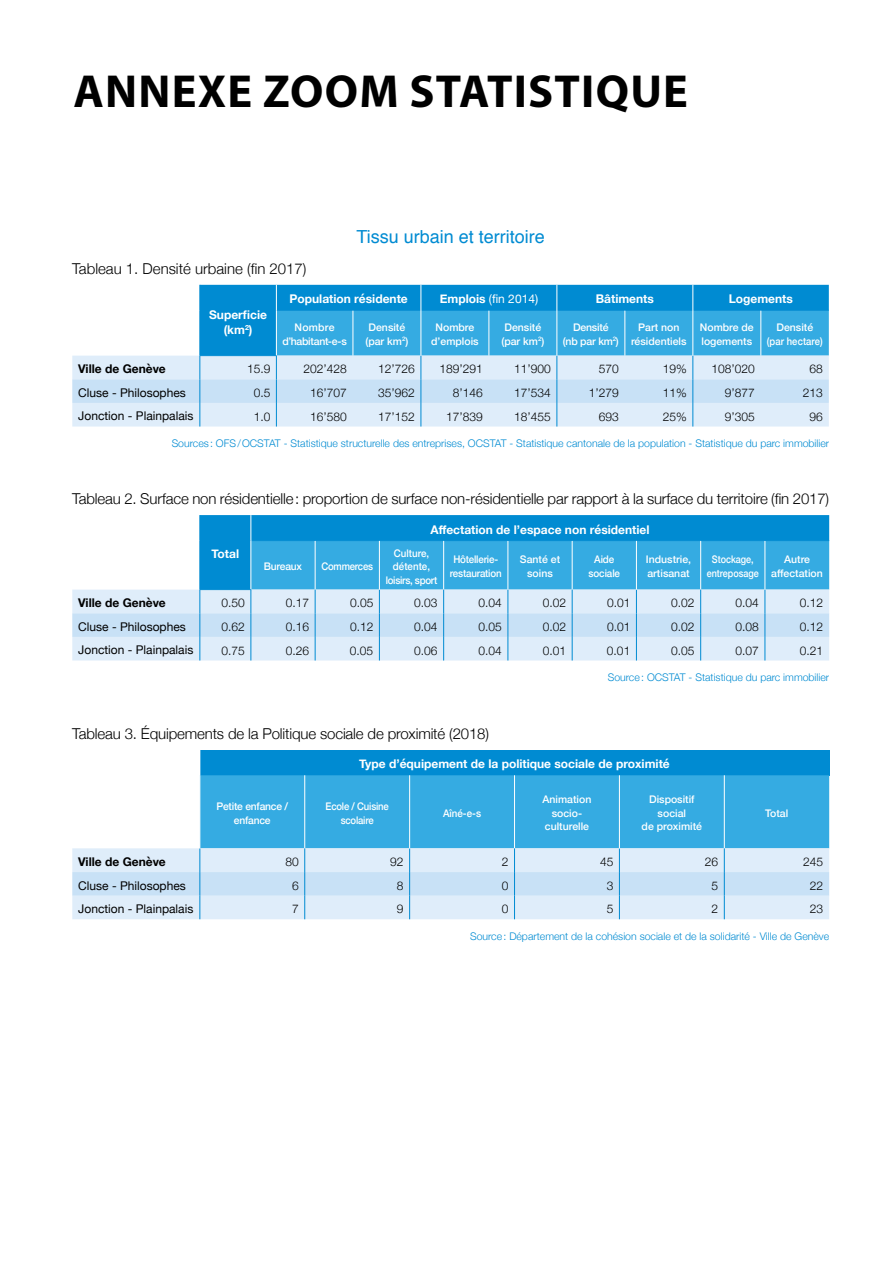
<style>
.page{position:relative;width:893px;height:1263px;background:#fff}
.page>*{position:absolute;margin:0;border:0;box-sizing:border-box;transform-origin:0 0}
.t1{font:700 46.5px "Myriad Pro";letter-spacing:.025em;color:#000}
.t2{font:18px "Helvetica";color:#008bd2}
.t3{font:300 15px "Helvetica Neue";letter-spacing:-.01em;color:#000}
.t4{font:300 12px "Helvetica Neue";color:#000}
.t5{font:700 12px/15px "Helvetica Neue";color:#fff;text-align:center}
.t6{font:12px "Helvetica Neue";color:#000}
.t7{font:700 12px "Helvetica Neue";color:#000}
.t8{font:12px "Helvetica Neue";color:#fff}
.t9{font:300 10.5px "Helvetica Neue";color:#008bd2}
.t10{font:500 10.5px/13.5px "Helvetica Neue";color:#fff;text-align:center}
.t11{font:500 10.5px/13.5px "Helvetica Neue";letter-spacing:-.02em;color:#fff;text-align:center}
.t12{font:500 10.5px/13.5px "Helvetica Neue";color:#fff;text-align:center;scale:.93 1}
.t13{font:500 10.5px/13.5px "Helvetica Neue";letter-spacing:-.02em;color:#fff;text-align:center;scale:.91 1}
.t14{font:500 10.5px/13.5px "Helvetica Neue";letter-spacing:-.02em;color:#fff;text-align:center;scale:.93 1}
.t15{font:500 10.5px/13.5px "Helvetica Neue";letter-spacing:-.025em;color:#fff;text-align:center}
.t16{font:500 10.5px/13.5px "Helvetica Neue";color:#fff;text-align:center;scale:.86 1}
.t17{font:500 10.5px/13.5px "Helvetica Neue";color:#fff;text-align:center;scale:.94 1}
.s1{font-weight:700}
</style>
<div class="page">
<svg style="left:72px;top:285px;width:757px;height:141px;background:#8dcbec"></svg>
<hr style="left:276px;top:310px;width:1px;height:45px;background:#fff">
<hr style="left:353px;top:311px;width:1px;height:45px;background:#fff">
<hr style="left:421px;top:310px;width:1px;height:46px;background:#fff">
<hr style="left:488px;top:311px;width:1px;height:45px;background:#fff">
<hr style="left:556px;top:310px;width:1px;height:46px;background:#fff">
<hr style="left:624px;top:311px;width:1px;height:45px;background:#fff">
<hr style="left:692px;top:310px;width:1px;height:46px;background:#fff">
<hr style="left:760px;top:311px;width:1px;height:45px;background:#fff">
<svg style="left:72px;top:515px;width:757px;height:145px;background:#8bcaec"></svg>
<hr style="left:765px;top:541px;width:1px;height:49px;background:#fff">
<div style="left:200px;top:750px;width:629px;height:25px;background:#008bd2"></div>
<div style="left:200px;top:775px;width:629px;height:73px;background:#35abe2"></div>
<hr style="left:304px;top:775px;width:1px;height:73px;background:#fff">
<hr style="left:409px;top:775px;width:1px;height:73px;background:#fff">
<hr style="left:514px;top:775px;width:1px;height:73px;background:#fff">
<hr style="left:619px;top:775px;width:1px;height:73px;background:#fff">
<hr style="left:724px;top:775px;width:1px;height:73px;background:#fff">
<svg style="left:72px;top:848px;width:757px;height:71px;background:#d5e8f8"></svg>
<h1 class="t1" style="left:73px;top:61px;width:616px">ANNEXE ZOOM STATISTIQUE</h1>
<h2 class="t2" style="left:357px;top:223px;width:190px">Tissu urbain et territoire</h2>
<p class="t3" style="left:72px;top:256px;width:236px">Tableau 1. Densité urbaine (fin 2017)</p>
<p class="t5" style="left:209px;top:307px;width:59px">Superficie (km<sup>2</sup>)</p>
<p class="t5" style="left:289px;top:292px;width:120px">Population résidente</p>
<p class="t8" style="left:440px;top:290px;width:100px"><span class="s1">Emplois</span> (fin 2014)</p>
<p class="t5" style="left:596px;top:292px;width:60px">Bâtiments</p>
<p class="t5" style="left:729px;top:292px;width:66px">Logements</p>
<p class="t15" style="left:282px;top:320px;width:66px">Nombre d’habitant-e-s</p>
<p class="t10" style="left:365px;top:320px;width:44px;text-align:left">Densité (par km<sup>2</sup>)</p>
<p class="t10" style="left:431px;top:320px;width:49px">Nombre d’emplois</p>
<p class="t10" style="left:501px;top:320px;width:44px;text-align:left">Densité (par km<sup>2</sup>)</p>
<p class="t11" style="left:563px;top:320px;width:57px">Densité<br>(nb par km<sup>2</sup>)</p>
<p class="t10" style="left:631px;top:320px;width:57px">Part non résidentiels</p>
<p class="t10" style="left:700px;top:320px;width:55px;text-align:left">Nombre de logements</p>
<p class="t10" style="left:767px;top:320px;width:57px">Densité (par hectare)</p>
<p class="t7" style="left:78px;top:360px;width:89px">Ville de Genève</p>
<p class="t4" style="left:247px;top:359px;width:25px">15.9</p>
<p class="t4" style="left:304px;top:359px;width:45px">202’428</p>
<p class="t4" style="left:378px;top:359px;width:38px">12’726</p>
<p class="t4" style="left:440px;top:359px;width:45px">189’291</p>
<p class="t4" style="left:514px;top:359px;width:38px">11’900</p>
<p class="t4" style="left:599px;top:359px;width:22px">570</p>
<p class="t4" style="left:663px;top:359px;width:26px">19%</p>
<p class="t4" style="left:711px;top:359px;width:45px">108’020</p>
<p class="t4" style="left:809px;top:359px;width:15px">68</p>
<p class="t6" style="left:78px;top:384px;width:109px">Cluse - Philosophes</p>
<p class="t4" style="left:254px;top:383px;width:18px">0.5</p>
<p class="t4" style="left:310px;top:383px;width:38px">16’707</p>
<p class="t4" style="left:378px;top:383px;width:38px">35’962</p>
<p class="t4" style="left:453px;top:383px;width:32px">8’146</p>
<p class="t4" style="left:514px;top:383px;width:38px">17’534</p>
<p class="t4" style="left:589px;top:383px;width:32px">1’279</p>
<p class="t4" style="left:663px;top:383px;width:26px">11%</p>
<p class="t4" style="left:725px;top:383px;width:32px">9’877</p>
<p class="t4" style="left:803px;top:383px;width:22px">213</p>
<p class="t6" style="left:78px;top:407px;width:117px">Jonction - Plainpalais</p>
<p class="t4" style="left:254px;top:407px;width:18px">1.0</p>
<p class="t4" style="left:310px;top:407px;width:38px">16’580</p>
<p class="t4" style="left:378px;top:407px;width:38px">17’152</p>
<p class="t4" style="left:446px;top:407px;width:38px">17’839</p>
<p class="t4" style="left:514px;top:407px;width:38px">18’455</p>
<p class="t4" style="left:599px;top:407px;width:22px">693</p>
<p class="t4" style="left:663px;top:407px;width:26px">25%</p>
<p class="t4" style="left:725px;top:407px;width:32px">9’305</p>
<p class="t4" style="left:809px;top:407px;width:15px">96</p>
<p class="t9" style="left:172px;top:435px;width:659px">Sources : OFS/OCSTAT - Statistique structurelle des entreprises, OCSTAT - Statistique cantonale de la population - Statistique du parc immobilier</p>
<p class="t3" style="left:72px;top:487px;width:758px">Tableau 2. Surface non résidentielle: proportion de surface non-résidentielle par rapport à la surface du territoire (fin 2017)</p>
<p class="t5" style="left:212px;top:547px;width:29px">Total</p>
<p class="t11" style="left:264px;top:559px;width:40px">Bureaux</p>
<p class="t13" style="left:321px;top:559px;width:58px">Commerces</p>
<p class="t5" style="left:430px;top:522px;width:221px">Affectation de l’espace non résidentiel</p>
<p class="t12" style="left:386px;top:545px;width:57px">Culture, détente, loisirs, sport</p>
<p class="t14" style="left:450px;top:552px;width:57px">Hôtellerie&shy;restauration</p>
<p class="t10" style="left:520px;top:552px;width:42px">Santé et soins</p>
<p class="t17" style="left:588px;top:552px;width:35px">Aide sociale</p>
<p class="t10" style="left:646px;top:552px;width:47px;text-align:left">Industrie, artisanat</p>
<p class="t16" style="left:707px;top:552px;width:62px">Stockage, entreposage</p>
<p class="t10" style="left:771px;top:552px;width:53px">Autre affectation</p>
<p class="t7" style="left:78px;top:594px;width:89px">Ville de Genève</p>
<p class="t4" style="left:222px;top:593px;width:25px">0.50</p>
<p class="t4" style="left:286px;top:593px;width:25px">0.17</p>
<p class="t4" style="left:350px;top:593px;width:25px">0.05</p>
<p class="t4" style="left:414px;top:593px;width:25px">0.03</p>
<p class="t4" style="left:479px;top:593px;width:25px">0.04</p>
<p class="t4" style="left:543px;top:593px;width:25px">0.02</p>
<p class="t4" style="left:607px;top:593px;width:25px">0.01</p>
<p class="t4" style="left:671px;top:593px;width:25px">0.02</p>
<p class="t4" style="left:735px;top:593px;width:25px">0.04</p>
<p class="t4" style="left:800px;top:593px;width:25px">0.12</p>
<p class="t6" style="left:78px;top:618px;width:109px">Cluse - Philosophes</p>
<p class="t4" style="left:221px;top:617px;width:25px">0.62</p>
<p class="t4" style="left:286px;top:617px;width:25px">0.16</p>
<p class="t4" style="left:350px;top:617px;width:25px">0.12</p>
<p class="t4" style="left:414px;top:617px;width:25px">0.04</p>
<p class="t4" style="left:478px;top:617px;width:25px">0.05</p>
<p class="t4" style="left:543px;top:617px;width:25px">0.02</p>
<p class="t4" style="left:607px;top:617px;width:25px">0.01</p>
<p class="t4" style="left:671px;top:617px;width:25px">0.02</p>
<p class="t4" style="left:735px;top:617px;width:25px">0.08</p>
<p class="t4" style="left:800px;top:617px;width:25px">0.12</p>
<p class="t6" style="left:78px;top:641px;width:117px">Jonction - Plainpalais</p>
<p class="t4" style="left:221px;top:640px;width:25px">0.75</p>
<p class="t4" style="left:286px;top:640px;width:25px">0.26</p>
<p class="t4" style="left:350px;top:640px;width:25px">0.05</p>
<p class="t4" style="left:414px;top:640px;width:25px">0.06</p>
<p class="t4" style="left:478px;top:640px;width:25px">0.04</p>
<p class="t4" style="left:543px;top:640px;width:25px">0.01</p>
<p class="t4" style="left:607px;top:640px;width:25px">0.01</p>
<p class="t4" style="left:671px;top:640px;width:25px">0.05</p>
<p class="t4" style="left:735px;top:640px;width:25px">0.07</p>
<p class="t4" style="left:800px;top:640px;width:25px">0.21</p>
<p class="t9" style="left:608px;top:669px;width:223px">Source: OCSTAT - Statistique du parc immobilier</p>
<p class="t3" style="left:72px;top:721px;width:418px">Tableau 3. Équipements de la Politique sociale de proximité (2018)</p>
<p class="t5" style="left:359px;top:757px;width:312px">Type d’équipement de la politique sociale de proximité</p>
<p class="t11" style="left:216px;top:799px;width:73px">Petite enfance / enfance</p>
<p class="t13" style="left:325px;top:799px;width:71px">Ecole / Cuisine scolaire</p>
<p class="t12" style="left:443px;top:805px;width:42px">Aîné-e-s</p>
<p class="t10" style="left:543px;top:792px;width:50px">Animation socio&shy;culturelle</p>
<p class="t10" style="left:642px;top:792px;width:62px">Dispositif social<br>de proximité</p>
<p class="t10" style="left:765px;top:805px;width:25px">Total</p>
<p class="t7" style="left:78px;top:852px;width:89px">Ville de Genève</p>
<p class="t4" style="left:285px;top:852px;width:15px">80</p>
<p class="t4" style="left:390px;top:852px;width:15px">92</p>
<p class="t4" style="left:502px;top:852px;width:8px">2</p>
<p class="t4" style="left:600px;top:852px;width:15px">45</p>
<p class="t4" style="left:705px;top:852px;width:15px">26</p>
<p class="t4" style="left:803px;top:852px;width:22px">245</p>
<p class="t6" style="left:78px;top:877px;width:109px">Cluse - Philosophes</p>
<p class="t4" style="left:292px;top:876px;width:8px">6</p>
<p class="t4" style="left:397px;top:876px;width:8px">8</p>
<p class="t4" style="left:502px;top:876px;width:8px">0</p>
<p class="t4" style="left:607px;top:876px;width:8px">3</p>
<p class="t4" style="left:712px;top:876px;width:8px">5</p>
<p class="t4" style="left:810px;top:876px;width:15px">22</p>
<p class="t6" style="left:78px;top:900px;width:117px">Jonction - Plainpalais</p>
<p class="t4" style="left:292px;top:899px;width:8px">7</p>
<p class="t4" style="left:397px;top:899px;width:8px">9</p>
<p class="t4" style="left:502px;top:899px;width:8px">0</p>
<p class="t4" style="left:607px;top:899px;width:8px">5</p>
<p class="t4" style="left:712px;top:899px;width:8px">2</p>
<p class="t4" style="left:810px;top:899px;width:15px">23</p>
<p class="t9" style="left:470px;top:927px;width:361px">Source: Département de la cohésion sociale et de la solidarité - Ville de Genève</p>
</div>
